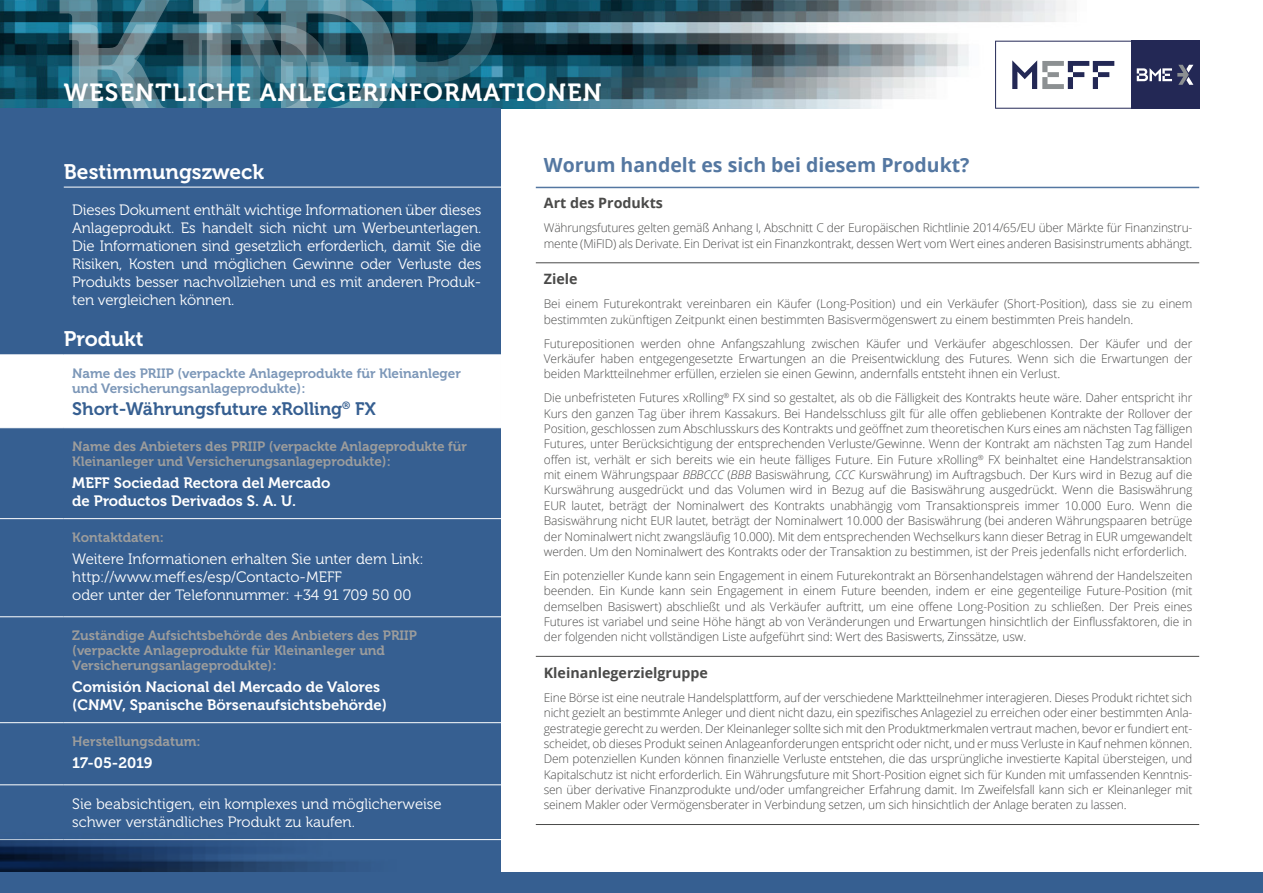
<style>
.page{position:relative;width:1263px;height:893px;background:#fff}
.page>*{position:absolute;margin:0;border:0;box-sizing:border-box;transform-origin:0 0}
.t1{font:24.6px "Museo 700";letter-spacing:.05em;color:#fff}
.t2{font:21px "Museo 700";color:#fff}
.t3{font:700 19.5px "Open Sans";color:#5477a1}
.t4{font:18px "Museo 700";color:#365f91}
.t5{font:15px/18px "Museo 300";color:#fff}
.t6{font:15px/18px "Museo 700";color:#fff}
.t7{font:700 14.25px "Open Sans";color:#4a4a49}
.t8{font:13.5px/15px "Museo 700";color:#9d9d9c}
.t9{font:13.5px/15px "Museo 700";color:#7c97b8}
.t10{font:300 12px/15.3px "Open Sans";letter-spacing:-.01em;color:#4a4a49;text-align:justify}
.s1{font-style:italic}
</style>
<div class="page">
<img style="left:0;top:0;width:1087px;height:109px">
<svg style="left:60px;top:0;width:437px;height:109px;background:#396b7c"></svg>
<div style="left:1131px;top:41px;width:68px;height:68px;background:#232855"></div>
<svg style="left:995px;top:41px;width:198px;height:68px"></svg>
<div style="left:0;top:109px;width:501px;height:784px;background:#365f91"></div>
<div style="left:0;top:356px;width:501px;height:71px;background:#fff"></div>
<hr style="left:0;top:355px;width:64px;height:1px;background:#fff">
<hr style="left:64px;top:355px;width:437px;height:1px;background:#fff">
<hr style="left:0;top:427px;width:64px;height:1px;background:#fff">
<hr style="left:64px;top:427px;width:437px;height:1px;background:#fff">
<hr style="left:0;top:518px;width:64px;height:1px;background:#fff">
<hr style="left:64px;top:518px;width:437px;height:1px;background:#fff">
<hr style="left:0;top:616px;width:64px;height:1px;background:#fff">
<hr style="left:64px;top:616px;width:437px;height:1px;background:#fff">
<hr style="left:0;top:722px;width:64px;height:1px;background:#fff">
<hr style="left:64px;top:722px;width:437px;height:1px;background:#fff">
<hr style="left:0;top:785px;width:64px;height:1px;background:#fff">
<hr style="left:64px;top:785px;width:437px;height:1px;background:#fff">
<hr style="left:64px;top:187px;width:437px;height:1px;background:#fff">
<img style="left:0;top:839px;width:501px;height:33px">
<hr style="left:536px;top:187px;width:663px;height:1px;background:#5477a1">
<hr style="left:536px;top:263px;width:663px;height:1px;background:#4a4a49">
<hr style="left:536px;top:656px;width:663px;height:1px;background:#4a4a49">
<hr style="left:536px;top:824px;width:663px;height:1px;background:#4a4a49">
<div style="left:0;top:873px;width:1263px;height:20px;background:#365f91"></div>
<h1 class="t1" style="left:64px;top:79px;width:539px">WESENTLICHE ANLEGERINFORMATIONEN</h1>
<h2 class="t2" style="left:64px;top:160px;width:202px">Bestimmungszweck</h2>
<p class="t5" style="left:72px;top:202px;width:411px;text-align:justify">Dieses Dokument enthält wichtige Informationen über dieses Anlageprodukt. Es handelt sich nicht um Werbeunterlagen.<br>Die Informationen sind gesetzlich erforderlich, damit Sie die Risiken, Kosten und möglichen Gewinne oder Verluste des Produkts besser nachvollziehen und es mit anderen Produk&shy;ten vergleichen können.</p>
<h2 class="t2" style="left:64px;top:327px;width:81px">Produkt</h2>
<p class="t9" style="left:72px;top:366px;width:390px">Name des PRIIP (verpackte Anlageprodukte für Kleinanleger und Versicherungsanlageprodukte):</p>
<h3 class="t4" style="left:72px;top:399px;width:305px">Short-Währungsfuture xRolling<sup>®</sup> FX</h3>
<p class="t8" style="left:72px;top:439px;width:396px">Name des Anbieters des PRIIP (verpackte Anlageprodukte für<br>Kleinanleger und Versicherungsanlageprodukte):</p>
<p class="t6" style="left:72px;top:474px;width:260px">MEFF Sociedad Rectora del Mercado de Productos Derivados S. A. U.</p>
<p class="t8" style="left:72px;top:529px;width:93px">Kontaktdaten:</p>
<p class="t5" style="left:72px;top:550px;width:353px">Weitere Informationen erhalten Sie unter dem Link: http://www.meff.es/esp/Contacto-MEFF<br>oder unter der Telefonnummer: +34 91 709 50 00</p>
<p class="t8" style="left:72px;top:628px;width:346px">Zuständige Aufsichtsbehörde des Anbieters des PRIIP (verpackte Anlageprodukte für Kleinanleger und<br>Versicherungsanlageprodukte):</p>
<p class="t6" style="left:72px;top:678px;width:316px">Comisión Nacional del Mercado de Valores (CNMV, Spanische Börsenaufsichtsbehörde)</p>
<p class="t8" style="left:72px;top:734px;width:130px">Herstellungsdatum:</p>
<p class="t6" style="left:72px;top:754px;width:82px">17-05-2019</p>
<p class="t5" style="left:72px;top:795px;width:371px">Sie beabsichtigen, ein komplexes und möglicherweise schwer verständliches Produkt zu kaufen.</p>
<h3 class="t3" style="left:544px;top:151px;width:427px">Worum handelt es sich bei diesem Produkt?</h3>
<p class="t7" style="left:544px;top:193px;width:121px">Art des Produkts</p>
<p class="t10" style="left:544px;top:220px;width:650px">Währungsfutures gelten gemäß Anhang I, Abschnitt C der Europäischen Richtlinie 2014/65/EU über Märkte für Finanzinstru&shy;mente (MiFID) als Derivate. Ein Derivat ist ein Finanzkontrakt, dessen Wert vom Wert eines anderen Basisinstruments abhängt.</p>
<p class="t7" style="left:544px;top:269px;width:35px">Ziele</p>
<p class="t10" style="left:544px;top:296px;width:650px">Bei einem Futurekontrakt vereinbaren ein Käufer (Long-Position) und ein Verkäufer (Short-Position), dass sie zu einem bestimmten zukünftigen Zeitpunkt einen bestimmten Basisvermögenswert zu einem bestimmten Preis handeln.</p>
<p class="t10" style="left:544px;top:335px;width:650px">Futurepositionen werden ohne Anfangszahlung zwischen Käufer und Verkäufer abgeschlossen. Der Käufer und der Verkäufer haben entgegengesetzte Erwartungen an die Preisentwicklung des Futures. Wenn sich die Erwartungen der beiden Marktteilnehmer erfüllen, erzielen sie einen Gewinn, andernfalls entsteht ihnen ein Verlust.</p>
<p class="t10" style="left:544px;top:390px;width:650px">Die unbefristeten Futures xRolling<sup>®</sup> FX sind so gestaltet, als ob die Fälligkeit des Kontrakts heute wäre. Daher entspricht ihr Kurs den ganzen Tag über ihrem Kassakurs. Bei Handelsschluss gilt für alle offen gebliebenen Kontrakte der Rollover der Position, geschlossen zum Abschlusskurs des Kontrakts und geöffnet zum theoretischen Kurs eines am nächsten Tag fälligen Futures, unter Berücksichtigung der entsprechenden Verluste/Gewinne. Wenn der Kontrakt am nächsten Tag zum Handel offen ist, verhält er sich bereits wie ein heute fälliges Future. Ein Future xRolling<sup>®</sup> FX beinhaltet eine Handelstransaktion mit einem Währungspaar <span class="s1">BBBCCC</span> (<span class="s1">BBB</span> Basiswährung, <span class="s1">CCC</span> Kurswährung) im Auftragsbuch. Der Kurs wird in Bezug auf die Kurswährung ausgedrückt und das Volumen wird in Bezug auf die Basiswährung ausgedrückt. Wenn die Basiswährung EUR lautet, beträgt der Nominalwert des Kontrakts unabhängig vom Transaktionspreis immer 10.000 Euro. Wenn die Basiswährung nicht EUR lautet, beträgt der Nominalwert 10.000 der Basiswährung (bei anderen Währungspaaren betrüge der Nominalwert nicht zwangsläufig 10.000). Mit dem entsprechenden Wechselkurs kann dieser Betrag in EUR umgewandelt werden. Um den Nominalwert des Kontrakts oder der Transaktion zu bestimmen, ist der Preis jedenfalls nicht erforderlich.</p>
<p class="t10" style="left:544px;top:567px;width:650px">Ein potenzieller Kunde kann sein Engagement in einem Futurekontrakt an Börsenhandelstagen während der Handelszeiten beenden. Ein Kunde kann sein Engagement in einem Future beenden, indem er eine gegenteilige Future-Position (mit demselben Basiswert) abschließt und als Verkäufer auftritt, um eine offene Long-Position zu schließen. Der Preis eines Futures ist variabel und seine Höhe hängt ab von Veränderungen und Erwartungen hinsichtlich der Einflussfaktoren, die in der folgenden nicht vollständigen Liste aufgeführt sind: Wert des Basiswerts, Zinssätze, usw.</p>
<p class="t7" style="left:544px;top:663px;width:166px">Kleinanlegerzielgruppe</p>
<p class="t10" style="left:544px;top:689px;width:650px">Eine Börse ist eine neutrale Handelsplattform, auf der verschiedene Marktteilnehmer interagieren. Dieses Produkt richtet sich nicht gezielt an bestimmte Anleger und dient nicht dazu, ein spezifisches Anlageziel zu erreichen oder einer bestimmten Anla&shy;gestrategie gerecht zu werden. Der Kleinanleger sollte sich mit den Produktmerkmalen vertraut machen, bevor er fundiert ent&shy;scheidet, ob dieses Produkt seinen Anlageanforderungen entspricht oder nicht, und er muss Verluste in Kauf nehmen können.<br>Dem potenziellen Kunden können finanzielle Verluste entstehen, die das ursprüngliche investierte Kapital übersteigen, und Kapitalschutz ist nicht erforderlich. Ein Währungsfuture mit Short-Position eignet sich für Kunden mit umfassenden Kenntnis&shy;sen über derivative Finanzprodukte und/oder umfangreicher Erfahrung damit. Im Zweifelsfall kann sich er Kleinanleger mit seinem Makler oder Vermögensberater in Verbindung setzen, um sich hinsichtlich der Anlage beraten zu lassen.</p>
</div>
